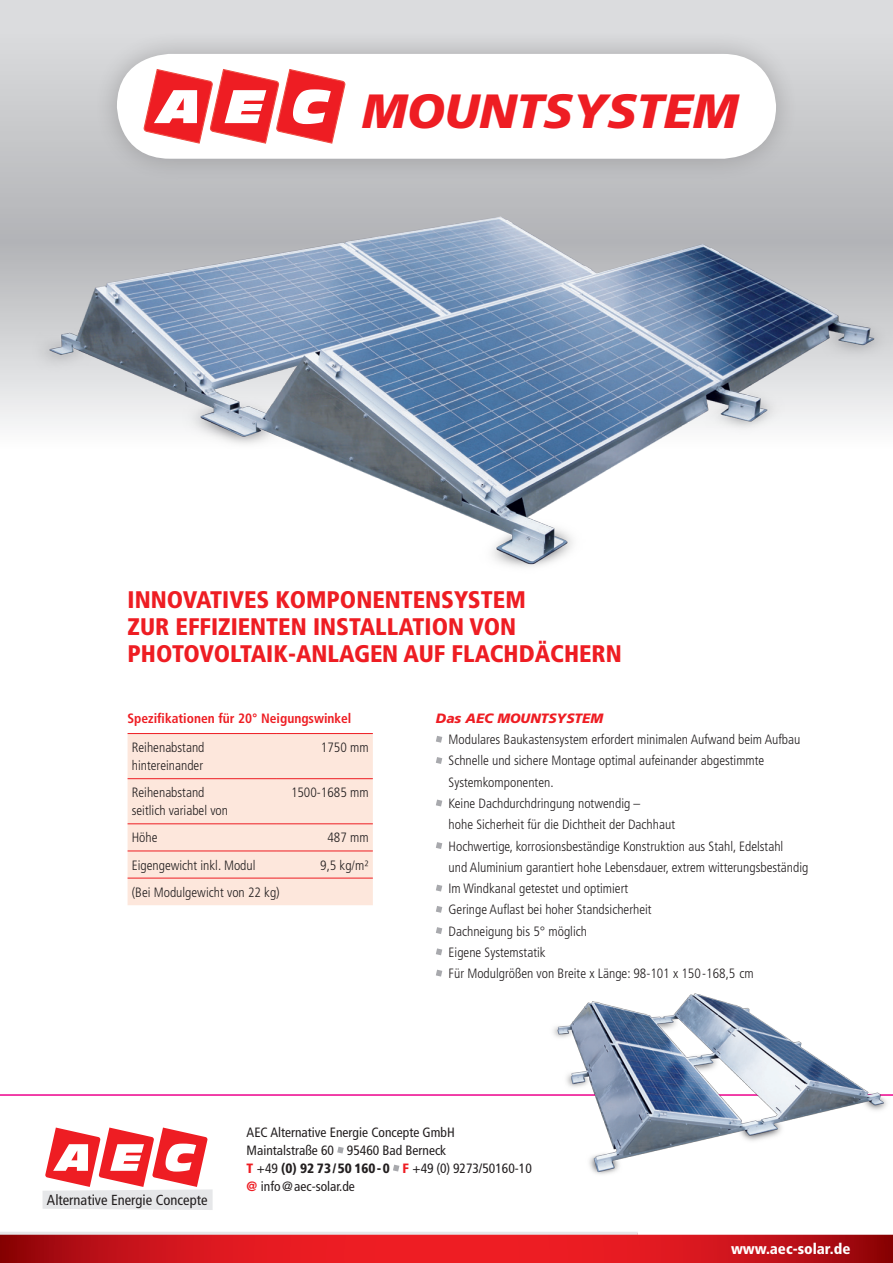
<style>
.page{position:relative;width:893px;height:1263px;background:#fff}
.page>*{position:absolute;margin:0;border:0;box-sizing:border-box;transform-origin:0 0}
.t1{font:italic 900 48px "Frutiger LT";color:#ee1d23}
.t2{font:900 condensed 24px/27px "Frutiger";color:#ee1d23}
.t3{font:900 condensed 15px "Frutiger";color:#fff}
.t4{font:condensed 14.55px "Frutiger";color:#231f20}
.t5{font:300 condensed 13.5px/21.3px "Frutiger LT";color:#231f20}
.t6{font:300 condensed 13.5px/18px "Frutiger";color:#231f20}
.t7{font:condensed 13.5px/18px "Frutiger";color:#231f20}
.t8{font:700 condensed 13.5px "Frutiger";color:#ee1d23}
.t9{font:italic 900 13.5px "Frutiger LT";color:#ee1d23}
.s1{font-weight:900;color:#ee1d23}
.s2{font-weight:900}
</style>
<div class="page">
<svg style="left:0;top:0;width:893px;height:426px"></svg>
<img style="left:1px;top:197px;width:892px;height:370px">
<svg style="left:436px;top:736px;width:6px;height:7px"></svg>
<svg style="left:436px;top:757px;width:6px;height:7px"></svg>
<svg style="left:436px;top:799px;width:6px;height:7px"></svg>
<svg style="left:436px;top:842px;width:6px;height:7px"></svg>
<svg style="left:436px;top:885px;width:6px;height:6px"></svg>
<svg style="left:436px;top:906px;width:6px;height:7px"></svg>
<svg style="left:436px;top:927px;width:6px;height:7px"></svg>
<svg style="left:436px;top:948px;width:6px;height:7px"></svg>
<svg style="left:436px;top:970px;width:6px;height:6px"></svg>
<div style="left:128px;top:734px;width:245px;height:171px;background:#fde7dc"></div>
<hr style="left:128px;top:733px;width:148px;height:1px;background:#ee1d23">
<hr style="left:276px;top:733px;width:97px;height:1px;background:#ee1d23">
<hr style="left:128px;top:778px;width:148px;height:1px;background:#ee1d23">
<hr style="left:276px;top:778px;width:97px;height:1px;background:#ee1d23">
<hr style="left:128px;top:823px;width:148px;height:1px;background:#ee1d23">
<hr style="left:276px;top:823px;width:97px;height:1px;background:#ee1d23">
<hr style="left:128px;top:850px;width:148px;height:1px;background:#ee1d23">
<hr style="left:276px;top:850px;width:97px;height:1px;background:#ee1d23">
<hr style="left:128px;top:878px;width:148px;height:1px;background:#ee1d23">
<hr style="left:276px;top:878px;width:97px;height:1px;background:#ee1d23">
<hr style="left:0;top:1094px;width:893px;height:2px;background:#ed028c">
<svg style="left:0;top:1235px;width:893px;height:28px"></svg>
<svg style="left:43px;top:1127px;width:170px;height:83px"></svg>
<svg style="left:337px;top:1147px;width:7px;height:6px"></svg>
<svg style="left:393px;top:1165px;width:6px;height:6px"></svg>
<hr style="left:0;top:1232px;width:638px;height:3px;background:#e6e7e9">
<div style="left:92px;top:29px;width:717px;height:162px;background:#231f20;opacity:.25"></div>
<svg style="left:117px;top:54px;width:659px;height:105px"></svg>
<svg style="left:144px;top:68px;width:201px;height:76px"></svg>
<img style="left:547px;top:993px;width:346px;height:181px">
<h1 class="t1" style="left:362px;top:82px;width:341px">MOUNTSYSTEM</h1>
<h2 class="t2" style="left:128px;top:586px;width:400px">INNOVATIVES KOMPONENTENSYSTEM<br>ZUR EFFIZIENTEN</h2>
<h2 class="t2" style="left:128px;top:613px;width:496px;text-indent:248px">LLATION VON<br>PHOTOVOLTAIK-ANLAGEN AUF FLACHDÄCHERN</h2>
<h2 class="t2" style="left:313px;top:613px;width:22px">INSTA</h2>
<p class="t8" style="left:128px;top:710px;width:225px">Spezifikationen für 20° Neigungswinkel</p>
<p class="t6" style="left:132px;top:739px;width:74px">Reihenabstand hintereinander</p>
<p class="t6" style="left:321px;top:739px;width:49px">1750 mm</p>
<p class="t6" style="left:132px;top:784px;width:98px">Reihenabstand seitlich variabel von</p>
<p class="t6" style="left:291px;top:784px;width:79px">1500-1685 mm</p>
<p class="t6" style="left:132px;top:829px;width:27px">Höhe</p>
<p class="t6" style="left:327px;top:829px;width:43px">487 mm</p>
<p class="t6" style="left:132px;top:856px;width:125px">Eigengewicht inkl. Modul</p>
<p class="t6" style="left:320px;top:856px;width:50px">9,5 kg/m²</p>
<p class="t6" style="left:132px;top:883px;width:149px">(Bei Modulgewicht von 22 kg)</p>
<p class="t9" style="left:436px;top:710px;width:158px">DAS AEC MOUNTSYSTEM</p>
<p class="t5" style="left:449px;top:729px;width:361px">Modulares Baukastensystem erfordert minimalen Aufwand beim Aufbau Schnelle und sichere Montage optimal aufeinander abgestimmte Systemkomponenten.<br>Keine Dachdurchdringung notwendig –<br>hohe Sicherheit für die Dichtheit der Dachhaut<br>Hochwertige, korrosionsbeständige Konstruktion aus Stahl, Edelstahl<br>und Aluminium garantiert hohe Lebensdauer, extrem witterungsbeständig Im Windkanal getestet und optimiert<br>Geringe Auflast bei hoher Standsicherheit<br>Dachneigung bis 5° möglich<br>Eigene Systemstatik<br>Für Modulgrößen von Breite x Länge: 98-101 x 150-168,5 cm</p>
<p class="t4" style="left:47px;top:1192px;width:162px">Alternative Energie Concepte</p>
<p class="t7" style="left:247px;top:1123px;width:287px">AEC Alternative Energie Concepte GmbH<br>Maintalstraße 60 95460 Bad Berneck<br><span class="s1">T</span> +49 <span class="s2">(0) 92 73/50 160-0</span> <span class="s1">F</span> +49 (0) 9273/50160-10 <span class="s1">@</span> info@aec-solar.de</p>
<p class="t3" style="left:731px;top:1239px;width:121px">WWW.AEC-SOLAR.DE</p>
</div>
